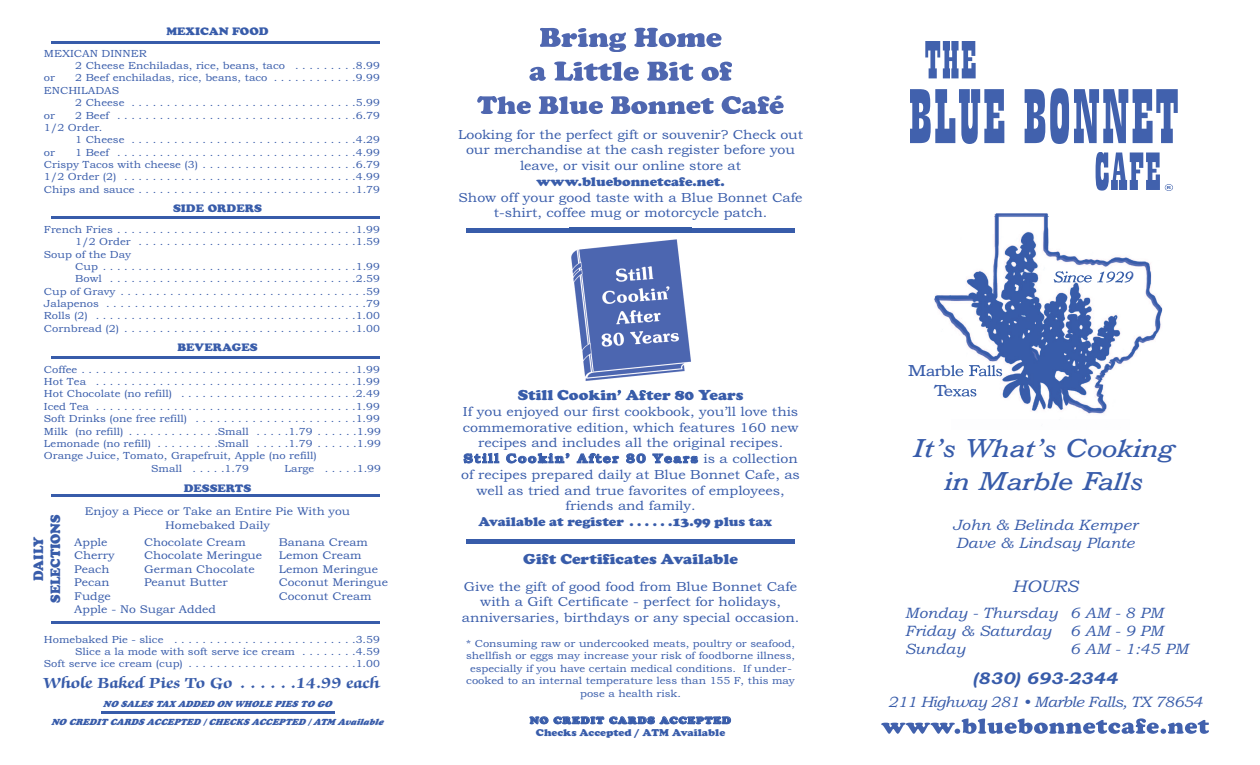
<style>
.page{position:relative;width:1260px;height:765px;background:#fff}
.page>*{position:absolute;margin:0;border:0;box-sizing:border-box;transform-origin:0 0}
.t1{font:italic 28.12px/33.8px "Bookman BT";color:#385caa;text-align:center;scale:1.08 1}
.t2{font:700 16.88px "Zapf Chancery";color:#385caa;scale:1.08 1}
.t3{font:italic 700 16.88px "Bookman Old Style";color:#385caa;scale:1.08 1}
.t4{font:italic 16.88px "Bookman Old Style";color:#385caa;scale:1.08 1}
.t5{font:italic 15px/18px "Bookman Old Style";color:#385caa;scale:1.08 1}
.t6{font:900 15px "Cooper";color:#385caa;scale:1.08 1}
.t7{font:italic 15px "Bookman Old Style";letter-spacing:-.04em;color:#385caa;scale:1.08 1}
.t8{font:900 14.12px/17px "Cooper";color:#385caa;text-align:center;scale:.93 1}
.t9{font:13.12px/15.8px "Bookman Old Style";color:#385caa;text-align:center;scale:1.08 1}
.t10{font:900 13.12px "Cooper";color:#385caa;scale:1.08 1}
.t11{font:11.25px/14px "Bookman Old Style";color:#385caa;text-align:center;scale:1.08 1}
.t12{font:900 11.25px "Cooper";color:#385caa;scale:1.08 1}
.t13{font:10.25px/12.4px "Bookman Old Style";color:#385caa;scale:1.08 1}
.t14{font:900 10.25px/12.6px "Cooper";color:#385caa;text-align:center;scale:1.08 1}
.t15{font:italic 900 8.5px "Cooper BT";color:#385caa;scale:1.08 1}
.t16{font:500 4px "Futura";color:#385caa;scale:2.16 1}
.s1{font-weight:700}
</style>
<div class="page">
<img style="left:935px;top:213px;width:228px;height:183px">
<svg style="left:881px;top:719px;width:88px;height:15px"></svg>
<div style="left:1165px;top:184px;width:8px;height:7px;border:1px solid #385caa;border-radius:50%"></div>
<img style="left:952px;top:217px;width:177px;height:197px">
<img style="left:1054px;top:271px;width:75px;height:12px">
<img style="left:952px;top:365px;width:50px;height:11px">
<img style="left:952px;top:389px;width:24px;height:8px">
<svg style="left:925px;top:41px;width:51px;height:37px"></svg>
<svg style="left:910px;top:89px;width:94px;height:55px"></svg>
<svg style="left:1025px;top:88px;width:153px;height:56px"></svg>
<svg style="left:1096px;top:152px;width:64px;height:39px"></svg>
<hr style="left:467px;top:228px;width:328px;height:4px;background:#385caa">
<hr style="left:467px;top:539px;width:328px;height:4px;background:#385caa">
<svg style="left:540px;top:28px;width:86px;height:24px"></svg>
<svg style="left:529px;top:61px;width:110px;height:20px"></svg>
<svg style="left:477px;top:96px;width:100px;height:18px"></svg>
<img style="left:569px;top:227px;width:122px;height:166px">
<hr style="left:51px;top:42px;width:329px;height:2px;background:#385caa">
<hr style="left:51px;top:217px;width:329px;height:2px;background:#385caa">
<hr style="left:51px;top:357px;width:329px;height:2px;background:#385caa">
<hr style="left:51px;top:494px;width:329px;height:2px;background:#385caa">
<hr style="left:51px;top:621px;width:329px;height:2px;background:#385caa">
<div style="left:940px;top:188px;width:54px;height:46px;background:#fff"></div>
<div style="left:1049px;top:202px;width:124px;height:45px;background:#fff"></div>
<hr style="left:101px;top:711px;width:234px;height:2px;background:#385caa">
<p class="t12" style="left:166px;top:25px;width:96px">MEXICAN FOOD</p>
<p class="t13" style="left:44px;top:47px;width:97px">MEXICAN DINNER</p>
<p class="t13" style="left:75px;top:59px;width:284px">2 Cheese Enchiladas, rice, beans, taco . . . . . . . . .8.99</p>
<p class="t13" style="left:44px;top:72px;width:12px">or</p>
<p class="t13" style="left:44px;top:72px;width:313px;text-indent:31px">2 Beef enchiladas, rice, beans, taco . . . . . . . . . . . .9.99<br>ENCHILADAS</p>
<p class="t13" style="left:75px;top:96px;width:284px">2 Cheese . . . . . . . . . . . . . . . . . . . . . . . . . . . . . . . .5.99</p>
<p class="t13" style="left:44px;top:109px;width:12px">or</p>
<p class="t13" style="left:44px;top:109px;width:313px;text-indent:31px">2 Beef . . . . . . . . . . . . . . . . . . . . . . . . . . . . . . . . . .6.79<br>1/2 Order.</p>
<p class="t13" style="left:75px;top:134px;width:284px">1 Cheese . . . . . . . . . . . . . . . . . . . . . . . . . . . . . . . .4.29</p>
<p class="t13" style="left:44px;top:146px;width:12px">or</p>
<p class="t13" style="left:44px;top:146px;width:313px;text-align:justify;text-indent:31px">1 Beef . . . . . . . . . . . . . . . . . . . . . . . . . . . . . . . . . .4.99<br>Crispy Tacos with cheese (3) . . . . . . . . . . . . . . . . . . . . . .6.79<br>1/2 Order (2) . . . . . . . . . . . . . . . . . . . . . . . . . . . . . . . . .4.99<br>Chips and sauce . . . . . . . . . . . . . . . . . . . . . . . . . . . . . . .1.79</p>
<p class="t12" style="left:173px;top:201px;width:84px">SIDE ORDERS</p>
<p class="t13" style="left:44px;top:223px;width:313px">French Fries . . . . . . . . . . . . . . . . . . . . . . . . . . . . . . . . . .1.99</p>
<p class="t13" style="left:75px;top:235px;width:284px">1/2 Order . . . . . . . . . . . . . . . . . . . . . . . . . . . . . . .1.59</p>
<p class="t13" style="left:44px;top:248px;width:82px">Soup of the Day</p>
<p class="t13" style="left:75px;top:260px;width:284px">Cup . . . . . . . . . . . . . . . . . . . . . . . . . . . . . . . . . . . .1.99</p>
<p class="t13" style="left:75px;top:273px;width:284px">Bowl . . . . . . . . . . . . . . . . . . . . . . . . . . . . . . . . . . .2.59</p>
<p class="t13" style="left:44px;top:285px;width:313px">Cup of Gravy . . . . . . . . . . . . . . . . . . . . . . . . . . . . . . . . . . .59</p>
<p class="t13" style="left:44px;top:297px;width:313px">Jalapenos . . . . . . . . . . . . . . . . . . . . . . . . . . . . . . . . . . . . .79</p>
<p class="t13" style="left:44px;top:310px;width:313px">Rolls (2) . . . . . . . . . . . . . . . . . . . . . . . . . . . . . . . . . . . . .1.00</p>
<p class="t13" style="left:44px;top:322px;width:313px">Cornbread (2) . . . . . . . . . . . . . . . . . . . . . . . . . . . . . . . . .1.00</p>
<p class="t12" style="left:177px;top:341px;width:76px">BEVERAGES</p>
<p class="t13" style="left:44px;top:363px;width:313px">Coffee . . . . . . . . . . . . . . . . . . . . . . . . . . . . . . . . . . . . . . .1.99</p>
<p class="t13" style="left:44px;top:375px;width:313px">Hot Tea . . . . . . . . . . . . . . . . . . . . . . . . . . . . . . . . . . . . .1.99</p>
<p class="t13" style="left:44px;top:388px;width:313px">Hot Chocolate (no refill) . . . . . . . . . . . . . . . . . . . . . . . . .2.49</p>
<p class="t13" style="left:44px;top:400px;width:313px">Iced Tea . . . . . . . . . . . . . . . . . . . . . . . . . . . . . . . . . . . . .1.99</p>
<p class="t13" style="left:44px;top:412px;width:313px">Soft Drinks (one free refill) . . . . . . . . . . . . . . . . . . . . . . .1.99</p>
<p class="t13" style="left:44px;top:425px;width:314px">Milk (no refill) . . . . . . . . . . . . .Small . . . . .1.79 . . . . . .1.99</p>
<p class="t13" style="left:44px;top:437px;width:314px">Lemonade (no refill) . . . . . . . . .Small . . . . .1.79 . . . . . .1.99</p>
<p class="t13" style="left:44px;top:450px;width:254px">Orange Juice, Tomato, Grapefruit, Apple (no refill)</p>
<p class="t13" style="left:151px;top:462px;width:92px">Small . . . . .1.79</p>
<p class="t13" style="left:285px;top:462px;width:91px">Large . . . . .1.99</p>
<p class="t12" style="left:184px;top:482px;width:64px">DESSERTS</p>
<p class="t11" style="left:85px;top:504px;width:247px">Enjoy a Piece or Take an Entire Pie With you<br>Homebaked Daily</p>
<p class="t11" style="left:74px;top:535px;width:32px">Apple</p>
<p class="t11" style="left:144px;top:535px;width:96px">Chocolate Cream</p>
<p class="t11" style="left:279px;top:535px;width:84px">Banana Cream</p>
<p class="t11" style="left:74px;top:548px;width:39px">Cherry</p>
<p class="t11" style="left:144px;top:548px;width:111px">Chocolate Meringue</p>
<p class="t11" style="left:279px;top:548px;width:78px">Lemon Cream</p>
<p class="t11" style="left:74px;top:562px;width:34px">Peach</p>
<p class="t11" style="left:144px;top:562px;width:104px">German Chocolate</p>
<p class="t11" style="left:279px;top:562px;width:94px">Lemon Meringue</p>
<p class="t11" style="left:74px;top:575px;width:34px">Pecan</p>
<p class="t11" style="left:144px;top:575px;width:79px">Peanut Butter</p>
<p class="t11" style="left:279px;top:575px;width:103px">Coconut Meringue</p>
<p class="t11" style="left:74px;top:589px;width:35px">Fudge</p>
<p class="t11" style="left:279px;top:589px;width:88px">Coconut Cream</p>
<p class="t11" style="left:74px;top:602px;width:133px">Apple - No Sugar Added</p>
<p class="t13" style="left:44px;top:633px;width:313px;text-align:right">Homebaked Pie - slice . . . . . . . . . . . . . . . . . . . . . . . . . .3.59<br>Slice a la mode with soft serve ice cream . . . . . . . .4.59<br>Soft serve ice cream (cup) . . . . . . . . . . . . . . . . . . . . . . . .1.00</p>
<h2 class="t2" style="left:44px;top:676px;width:313px">Whole Baked Pies To Go . . . . . .14.99 each</h2>
<p class="t15" style="left:103px;top:701px;width:213px">NO SALES TAX ADDED ON WHOLE PIES TO GO</p>
<p class="t15" style="left:52px;top:719px;width:311px">NO CREDIT CARDS ACCEPTED / CHECKS ACCEPTED / ATM Available</p>
<h3 class="t8" style="left:30px;top:603px;width:97px;rotate:-90deg">DAILY<br>SELECTIONS</h3>
<p class="t9" style="left:458px;top:126px;width:321px">Looking for the perfect gift or souvenir? Check out our merchandise at the cash register before you leave, or visit our online store at</p>
<p class="t10" style="left:537px;top:174px;width:176px">www.bluebonnetcafe.net.</p>
<p class="t9" style="left:459px;top:189px;width:320px">Show off your good taste with a Blue Bonnet Cafe t-shirt, coffee mug or motorcycle patch.</p>
<h3 class="t6" style="left:518px;top:386px;width:211px">Still Cookin’ After 80 Years</h3>
<p class="t9" style="left:461px;top:403px;width:315px">If you enjoyed our first cookbook, you’ll love this commemorative edition, which features 160 new recipes and includes all the original recipes.<br><span class="s1">Still Cookin’ After 80 Years</span> is a collection of recipes prepared daily at Blue Bonnet Cafe, as well as tried and true favorites of employees, friends and family.</p>
<p class="t10" style="left:478px;top:514px;width:273px">Available at register . . . . . .13.99 plus tax</p>
<h3 class="t6" style="left:523px;top:550px;width:200px">Gift Certificates Available</h3>
<p class="t9" style="left:462px;top:578px;width:314px">Give the gift of good food from Blue Bonnet Cafe with a Gift Certificate - perfect for holidays, anniversaries, birthdays or any special occasion.</p>
<p class="t13" style="left:466px;top:637px;width:306px;text-align:center">* Consuming raw or undercooked meats, poultry or seafood, shellfish or eggs may increase your risk of foodborne illness, especially if you have certain medical conditions. If under&shy;cooked to an internal temperature less than 155 F, this may pose a health risk.</p>
<p class="t14" style="left:530px;top:714px;width:188px">NO CREDIT CARDS ACCEPTED<br>Checks Accepted / ATM Available</p>
<p class="t16" style="left:1167px;top:185px;width:4px">R</p>
<h1 class="t1" style="left:914px;top:434px;width:245px">It’s What’s Cooking in Marble Falls</h1>
<h3 class="t5" style="left:953px;top:516px;width:173px">John &amp; Belinda Kemper<br>Dave &amp; Lindsay Plante</h3>
<h2 class="t4" style="left:1012px;top:576px;width:63px">HOURS</h2>
<h3 class="t5" style="left:905px;top:604px;width:241px;text-align:justify">Monday - Thursday 6 AM - 8 PM Friday &amp; Saturday 6 AM - 9 PM Sunday</h3>
<h3 class="t5" style="left:1070px;top:640px;width:111px">6 AM - 1:45 PM</h3>
<h2 class="t3" style="left:973px;top:668px;width:136px">(830) 693-2344</h2>
<h3 class="t7" style="left:888px;top:693px;width:293px">211 Highway 281 • Marble Falls, TX 78654</h3>
</div>
